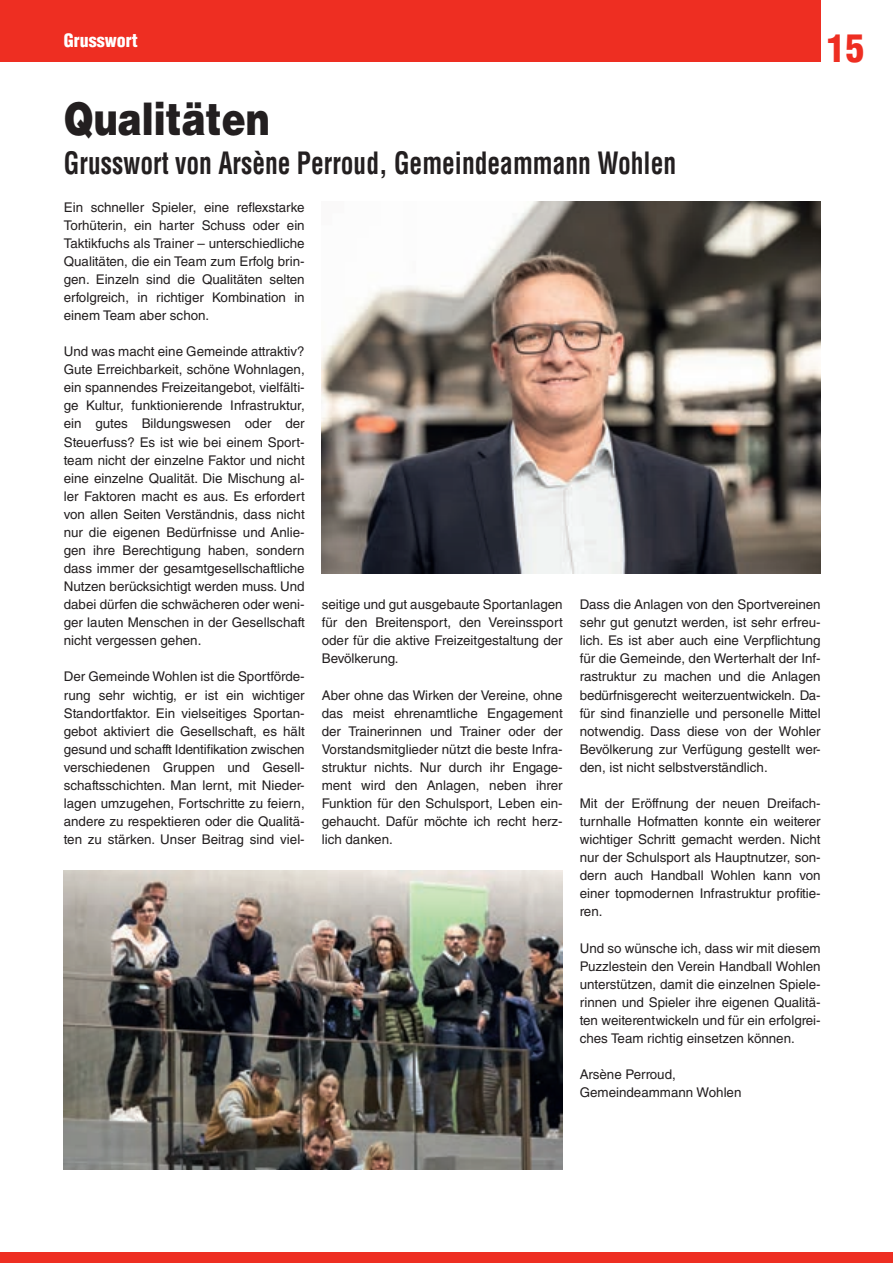
<style>
.page{position:relative;width:893px;height:1263px;background:#fff}
.page>*{position:absolute;margin:0;border:0;box-sizing:border-box;transform-origin:0 0}
.t1{font:900 45px "Helvetica LT Std";color:#231f20;scale:.8 1}
.t2{font:900 condensed 37.5px "Helvetica LT Std";color:#ee2e22}
.t3{font:700 condensed 30px "Helvetica LT Std";color:#231f20;scale:.85 1}
.t4{font:900 condensed 18px "Helvetica LT Std";color:#fff}
.t5{font:13.35px/18px "Helvetica LT Std";color:#231f20;text-align:justify}
</style>
<div class="page">
<div style="left:0;top:0;width:821px;height:62px;background:#ee2e22"></div>
<div style="left:0;top:1252px;width:893px;height:11px;background:#ee2e22"></div>
<img style="left:322px;top:202px;width:499px;height:371px">
<img style="left:64px;top:871px;width:499px;height:298px">
<h3 class="t4" style="left:64px;top:29px;width:75px">Grusswort</h3>
<h1 class="t1" style="left:64px;top:90px;width:259px">Qualitäten</h1>
<h3 class="t3" style="left:64px;top:145px;width:722px">Grusswort von Arsène Perroud, Gemeindeammann Wohlen</h3>
<h2 class="t2" style="left:827px;top:24px;width:39px">15</h2>
<p class="t5" style="left:64px;top:198px;width:242px">Ein schneller Spieler, eine reflexstarke Torhüterin, ein harter Schuss oder ein Taktikfuchs als Trainer – unterschiedliche Qualitäten, die ein Team zum Erfolg brin&shy;gen. Einzeln sind die Qualitäten selten erfolgreich, in richtiger Kombination in einem Team aber schon.</p>
<p class="t5" style="left:64px;top:342px;width:242px">Und was macht eine Gemeinde attraktiv?<br>Gute Erreichbarkeit, schöne Wohnlagen, ein spannendes Freizeitangebot, vielfälti&shy;ge Kultur, funktionierende Infrastruktur, ein gutes Bildungswesen oder der Steuerfuss? Es ist wie bei einem Sport&shy;team nicht der einzelne Faktor und nicht eine einzelne Qualität. Die Mischung al&shy;ler Faktoren macht es aus. Es erfordert von allen Seiten Verständnis, dass nicht nur die eigenen Bedürfnisse und Anlie&shy;gen ihre Berechtigung haben, sondern dass immer der gesamtgesellschaftliche Nutzen berücksichtigt werden muss. Und dabei dürfen die schwächeren oder weni&shy;ger lauten Menschen in der Gesellschaft nicht vergessen gehen.</p>
<p class="t5" style="left:64px;top:668px;width:242px">Der Gemeinde Wohlen ist die Sportförde&shy;rung sehr wichtig, er ist ein wichtiger Standortfaktor. Ein vielseitiges Sportan&shy;gebot aktiviert die Gesellschaft, es hält gesund und schafft Identifikation zwischen verschiedenen Gruppen und Gesell&shy;schaftsschichten. Man lernt, mit Nieder&shy;lagen umzugehen, Fortschritte zu feiern, andere zu respektieren oder die Qualitä&shy;ten zu stärken. Unser Beitrag sind viel-</p>
<p class="t5" style="left:322px;top:595px;width:242px">seitige und gut ausgebaute Sportanlagen für den Breitensport, den Vereinssport oder für die aktive Freizeitgestaltung der Bevölkerung.</p>
<p class="t5" style="left:322px;top:686px;width:242px">Aber ohne das Wirken der Vereine, ohne das meist ehrenamtliche Engagement der Trainerinnen und Trainer oder der Vorstandsmitglieder nützt die beste Infra&shy;struktur nichts. Nur durch ihr Engage&shy;ment wird den Anlagen, neben ihrer Funktion für den Schulsport, Leben ein&shy;gehaucht. Dafür möchte ich recht herz&shy;lich danken.</p>
<p class="t5" style="left:580px;top:595px;width:242px">Dass die Anlagen von den Sportvereinen sehr gut genutzt werden, ist sehr erfreu&shy;lich. Es ist aber auch eine Verpflichtung für die Gemeinde, den Werterhalt der Inf&shy;rastruktur zu machen und die Anlagen bedürfnisgerecht weiterzuentwickeln. Da&shy;für sind finanzielle und personelle Mittel notwendig. Dass diese von der Wohler Bevölkerung zur Verfügung gestellt wer&shy;den, ist nicht selbstverständlich.</p>
<p class="t5" style="left:580px;top:794px;width:242px">Mit der Eröffnung der neuen Dreifach&shy;turnhalle Hofmatten konnte ein weiterer wichtiger Schritt gemacht werden. Nicht nur der Schulsport als Hauptnutzer, son&shy;dern auch Handball Wohlen kann von einer topmodernen Infrastruktur profitie&shy;ren.</p>
<p class="t5" style="left:580px;top:939px;width:242px">Und so wünsche ich, dass wir mit diesem Puzzlestein den Verein Handball Wohlen unterstützen, damit die einzelnen Spiele&shy;rinnen und Spieler ihre eigenen Qualitä&shy;ten weiterentwickeln und für ein erfolgrei&shy;ches Team richtig einsetzen können.</p>
<p class="t5" style="left:580px;top:1065px;width:163px">Arsène Perroud,<br>Gemeindeammann Wohlen</p>
</div>
